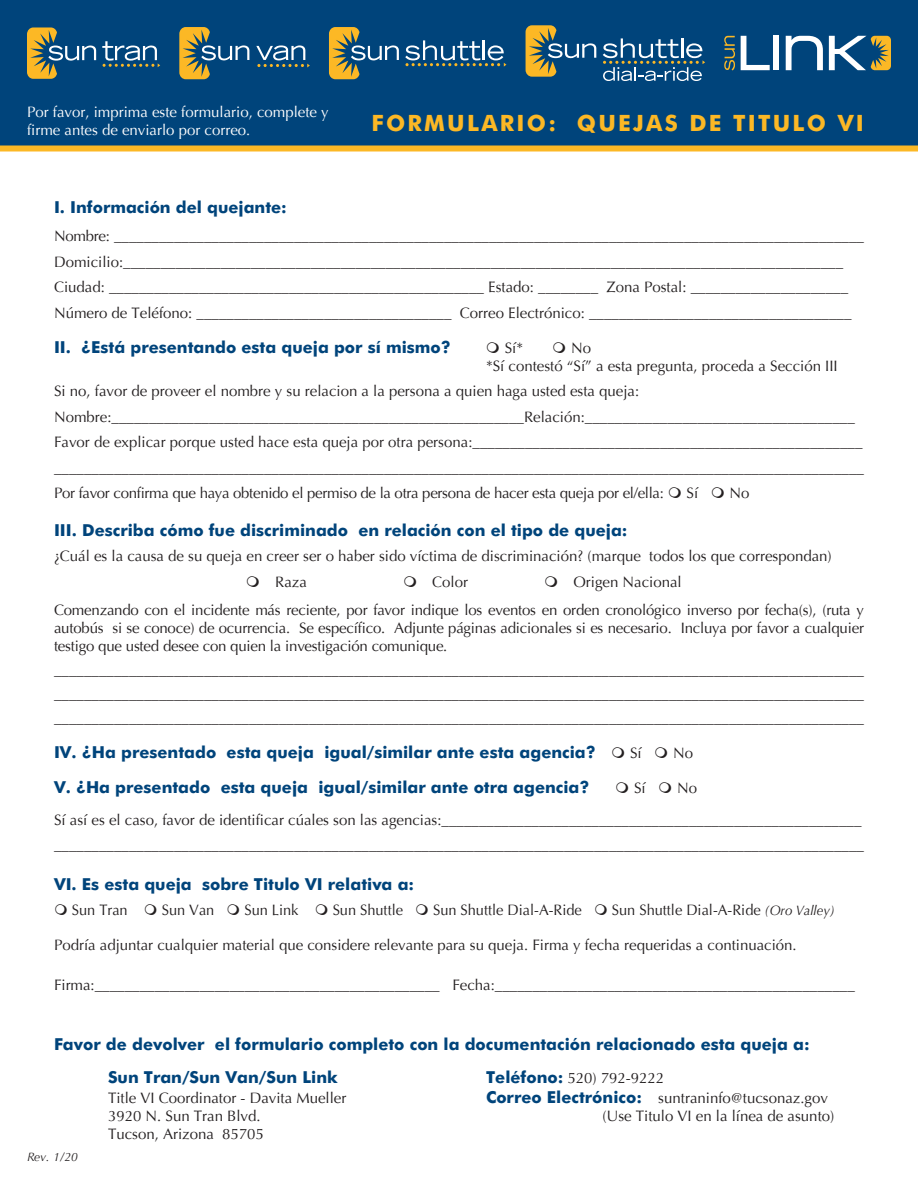
<style>
.page{position:relative;width:918px;height:1188px;background:#fff}
.page>*{position:absolute;margin:0;border:0;box-sizing:border-box;transform-origin:0 0}
.t1{font:700 22.5px "Futura BT";letter-spacing:.1em;color:#fcb825}
.t2{font:700 16.5px/33.3px "Futura BT";color:#00447b}
.t3{font:15px/25.5px "Optima";color:#231f20}
.t4{font:15px/18px "Optima";color:#fff}
.t5{font:italic 12px "Optima";color:#231f20}
.s1{font-style:italic;font-size:13.5px}
.s2{font-family:"Futura BT";font-weight:700;font-size:16.5px;color:#00447b}
</style>
<div class="page">
<div style="left:0;top:0;width:918px;height:149px;background:#00447b"></div>
<div style="left:0;top:146px;width:918px;height:6px;background:#fcb825"></div>
<svg style="left:102px;top:41px;width:58px;height:26px"></svg>
<svg style="left:27px;top:27px;width:69px;height:52px"></svg>
<svg style="left:179px;top:27px;width:70px;height:52px"></svg>
<svg style="left:256px;top:45px;width:54px;height:22px"></svg>
<svg style="left:329px;top:27px;width:70px;height:52px"></svg>
<svg style="left:405px;top:40px;width:101px;height:27px"></svg>
<svg style="left:526px;top:25px;width:70px;height:52px"></svg>
<svg style="left:603px;top:38px;width:102px;height:43px"></svg>
<svg style="left:724px;top:36px;width:11px;height:35px"></svg>
<svg style="left:741px;top:36px;width:29px;height:34px"></svg>
<div style="left:773px;top:36px;width:6px;height:34px;background:#fff"></div>
<svg style="left:786px;top:36px;width:37px;height:34px"></svg>
<svg style="left:829px;top:36px;width:62px;height:34px"></svg>
<p class="t4" style="left:27px;top:103px;width:303px">Por favor, imprima este formulario, complete y firme antes de enviarlo por correo.</p>
<h1 class="t1" style="left:372px;top:109px;width:494px">FORMULARIO: QUEJAS DE TITULO VI</h1>
<p class="t2" style="left:54px;top:190px;width:234px">I. Información del quejante:</p>
<p class="t3" style="left:54px;top:224px;width:811px">Nombre: ____________________________________________________________________________________________________ Domicilio:________________________________________________________________________________________________ Ciudad: __________________________________________________ Estado: ________ Zona Postal: _____________________ Número de Teléfono: __________________________________ Correo Electrónico: ___________________________________</p>
<p class="t2" style="left:54px;top:330px;width:398px">II. ¿Está presentando esta queja por sí mismo?</p>
<p class="t3" style="left:505px;top:335px;width:20px">Sí*</p>
<p class="t3" style="left:486px;top:339px;width:353px;line-height:18px;text-indent:85px">No<br>*Sí contestó “Sí” a esta pregunta, proceda a Sección III</p>
<p class="t3" style="left:54px;top:379px;width:811px">Si no, favor de proveer el nombre y su relacion a la persona a quien haga usted esta queja:<br>Nombre:_______________________________________________________Relación:____________________________________ Favor de explicar porque usted hace esta queja por otra persona:____________________________________________________ ____________________________________________________________________________________________________________ Por favor confirma que haya obtenido el permiso de la otra persona de hacer esta queja por el/ella:</p>
<p class="t3" style="left:687px;top:481px;width:13px">Sí</p>
<p class="t3" style="left:730px;top:481px;width:22px">No</p>
<p class="t2" style="left:54px;top:513px;width:575px">III. Describa cómo fue discriminado en relación con el tipo de queja:</p>
<p class="t3" style="left:275px;top:544px;width:558px;text-indent:-221px">¿Cuál es la causa de su queja en creer ser o haber sido víctima de discriminación? (marque todos los que correspondan)<br>Raza</p>
<p class="t3" style="left:54px;top:568px;width:811px;line-height:28.5px;text-indent:519px">Origen Nacional<br>Comenzando con el incidente más reciente, por favor indique los eventos en orden cronológico inverso por fecha(s), (ruta y</p>
<p class="t3" style="left:54px;top:620px;width:812px;line-height:18px">autobús si se conoce) de ocurrencia. Se específico. Adjunte páginas adicionales si es necesario. Incluya por favor a cualquier testigo que usted desee con quien la investigación comunique.</p>
<p class="t3" style="left:54px;top:659px;width:811px;line-height:24px;text-align:justify">____________________________________________________________________________________________________________ ____________________________________________________________________________________________________________ ____________________________________________________________________________________________________________</p>
<p class="t2" style="left:54px;top:736px;width:543px">IV. ¿Ha presentado esta queja igual/similar ante esta agencia?</p>
<p class="t3" style="left:630px;top:741px;width:13px">Sí</p>
<p class="t3" style="left:673px;top:741px;width:22px">No</p>
<p class="t2" style="left:54px;top:770px;width:537px">V. ¿Ha presentado esta queja igual/similar ante otra agencia?</p>
<p class="t3" style="left:634px;top:775px;width:13px">Sí</p>
<p class="t3" style="left:432px;top:569px;width:37px">Color</p>
<p class="t3" style="left:54px;top:772px;width:809px;line-height:31.5px;text-indent:623px">No<br>Sí así es el caso, favor de identificar cúales son las agencias:________________________________________________________</p>
<p class="t3" style="left:54px;top:832px;width:811px">____________________________________________________________________________________________________________</p>
<p class="t2" style="left:54px;top:867px;width:362px">VI. Es esta queja sobre Titulo VI relativa a:</p>
<p class="t3" style="left:72px;top:898px;width:57px">Sun Tran</p>
<p class="t3" style="left:162px;top:898px;width:54px">Sun Van</p>
<p class="t3" style="left:244px;top:898px;width:56px">Sun Link</p>
<p class="t3" style="left:333px;top:898px;width:72px">Sun Shuttle</p>
<p class="t3" style="left:433px;top:898px;width:150px">Sun Shuttle Dial-A-Ride</p>
<p class="t3" style="left:612px;top:898px;width:225px">Sun Shuttle Dial-A-Ride <span class="s1">(Oro Valley)</span></p>
<p class="t3" style="left:54px;top:932px;width:744px">Podría adjuntar cualquier material que considere relevante para su queja. Firma y fecha requeridas a continuación.</p>
<p class="t3" style="left:54px;top:973px;width:802px">Firma:______________________________________________ Fecha:________________________________________________</p>
<p class="t2" style="left:108px;top:1027px;width:703px;text-indent:-54px">Favor de devolver el formulario completo con la documentación relacionado esta queja a:<br>Sun Tran/Sun Van/Sun Link</p>
<p class="t3" style="left:486px;top:1065px;width:180px"><span class="s2">Teléfono:</span> 520) 792-9222</p>
<p class="t5" style="left:27px;top:1150px;width:52px">Rev. 1/20</p>
<p class="t3" style="left:108px;top:1085px;width:240px">Title VI Coordinator - Davita Mueller</p>
<p class="t3" style="left:486px;top:1085px;width:343px"><span class="s2">Correo Electrónico:</span> suntraninfo@tucsonaz.gov</p>
<p class="t3" style="left:108px;top:1103px;width:154px">3920 N. Sun Tran Blvd.</p>
<p class="t3" style="left:603px;top:1103px;width:233px">(Use Titulo VI en la línea de asunto)</p>
<p class="t3" style="left:108px;top:1121px;width:157px">Tucson, Arizona 85705</p>
</div>
